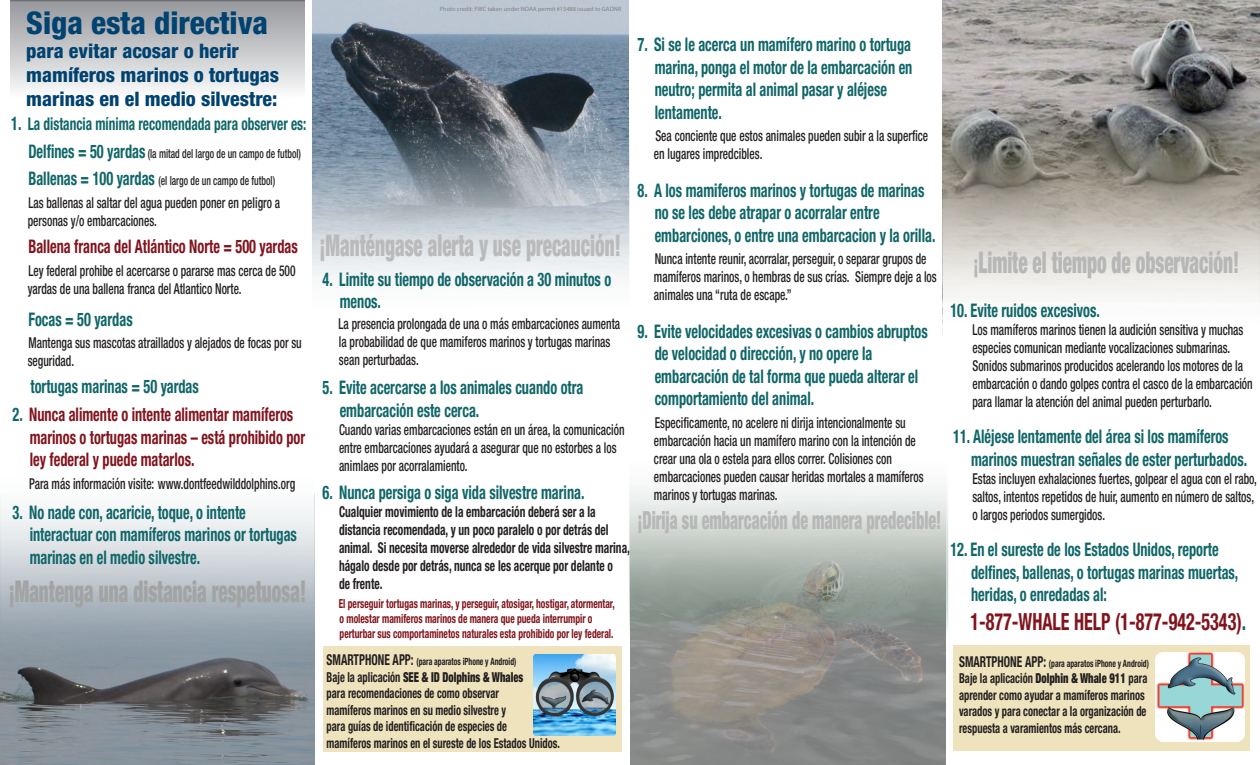
<style>
.page{position:relative;width:1260px;height:765px;background:#fff}
.page>*{position:absolute;margin:0;border:0;box-sizing:border-box;transform-origin:0 0}
.t1{font:800 condensed 31.25px "Helvetica Neue LT Std";color:#004270}
.t2{font:900 condensed 30px "Helvetica Neue LT Std";color:#a2a3a3;scale:.64 1}
.t3{font:900 condensed 30px "Helvetica Neue LT Std";color:#b7b7b7;scale:.64 1}
.t4{font:900 condensed 25px "Helvetica Neue LT Std";color:#b7b7b7;scale:.64 1}
.t5{font:700 condensed 23.75px "Helvetica Neue LT Std";color:#81141d;scale:.76 1}
.t6{font:800 condensed 20px/24px "Helvetica Neue LT Std";color:#004270}
.t7{font:700 condensed 18.75px/22.5px "Helvetica Neue LT Std";color:#106668;scale:.76 1}
.t8{font:700 condensed 18.75px/22.5px "Helvetica Neue LT Std";color:#81141d;scale:.76 1}
.t9{font:700 condensed 17.5px "Helvetica Neue LT Std";color:#106668;scale:.76 1}
.t10{font:500 condensed 15px/18px "Helvetica Neue LT Std";color:#231f20;scale:.76 1}
.t11{font:700 condensed 15px/18px "Helvetica Neue LT Std";color:#231f20;scale:.76 1}
.t12{font:700 condensed 13.75px/16.5px "Helvetica Neue LT Std";color:#231f20;scale:.76 1}
.t13{font:700 condensed 12.5px/15px "Helvetica Neue LT Std";color:#81141d;scale:.76 1}
.t14{font:500 condensed 12.5px "Helvetica Neue LT Std";color:#231f20;scale:.76 1}
.t15{font:700 condensed 10px "Helvetica Neue LT Std";color:#231f20;scale:.76 1}
.t16{font:6.25px "Myriad Pro";color:#808285}
.s1{font-size:18.75px}
.s2{font-weight:700;font-size:18.75px;color:#106668}
.s3{font-weight:900;font-size:30px;color:#bababa}
.s4{color:#106668}
.s5{font-size:15px}
.s6{font-weight:900}
.s7{font-size:25px}
</style>
<div class="page">
<svg style="left:629px;top:485px;width:319px;height:280px;background:#a5a8a4"></svg>
<svg style="left:0;top:493px;width:315px;height:272px;background:#a3abb1"></svg>
<svg style="left:312px;top:0;width:318px;height:280px;background:#919ca7"></svg>
<div style="left:953px;top:645px;width:297px;height:105px;background:#eee3bd"></div>
<div style="left:323px;top:646px;width:299px;height:106px;background:#eee3bd"></div>
<div style="left:11px;top:0;width:293px;height:98px;background:linear-gradient(to bottom,#95969a,#fafafb)"></div>
<svg style="left:942px;top:0;width:318px;height:335px"></svg>
<img style="left:534px;top:654px;width:81px;height:82px">
<img style="left:1155px;top:652px;width:90px;height:90px">
<p class="t16" style="left:440px;top:5px;width:183px">Photo credit: FWC taken under NOAA permit #15488 issued to GADNR</p>
<h1 class="t1" style="left:26px;top:3px;width:244px">Siga esta directiva</h1>
<h3 class="t6" style="left:26px;top:38px;width:254px">para evitar acosar o herir mamíferos marinos o tortugas marinas en el medio silvestre:</h3>
<p class="t9" style="left:11px;top:113px;width:390px"><span class="s1">1.</span> La distancia mínima recomendada para observer es:</p>
<p class="t14" style="left:28px;top:146px;width:360px"><span class="s2">Delÿnes = 50 yardas</span> (la mitad del largo de un campo de futbol)</p>
<p class="t14" style="left:28px;top:173px;width:326px"><span class="s2">Ballenas = 100 yardas</span> (el largo de un campo de futbol)</p>
<p class="t10" style="left:28px;top:193px;width:334px">Las ballenas al saltar del agua pueden poner en peligro a personas y/o embarcaciones.</p>
<p class="t8" style="left:28px;top:235px;width:781px">Ballena franca del Atlántico Norte = 500 yardas <span class="s3">¡Manténgase alerta y use precaución!</span></p>
<p class="t7" style="left:340px;top:268px;width:359px;text-indent:-17px">4. Limite su tiempo de observación a 30 minutos o menos.</p>
<p class="t10" style="left:339px;top:315px;width:372px">La presencia prolongada de una o más embarcaciones aumenta la probabilidad de que mamiferos marinos y tortugas marinas sean perturbadas.</p>
<p class="t7" style="left:340px;top:376px;width:322px;text-indent:-17px">5. Evite acercarse a los animales cuando otra embarcación este cerca.</p>
<p class="t10" style="left:339px;top:420px;width:377px">Cuando varias embarcaciones están en un área, la comunicación entre embarcaciones ayudará a asegurar que no estorbes a los animlaes por acorralamiento.</p>
<p class="t7" style="left:322px;top:481px;width:346px">6. Nunca persiga o siga vida silvestre marina.</p>
<p class="t11" style="left:339px;top:503px;width:384px">Cualquier movimiento de la embarcación deberá ser a la distancia recomendada, y un poco paralelo o por detrás del animal. Si necesita moverse alrededor de vida silvestre marina, hágalo desde por detrás, nunca se les acerque por delante o<br>de frente.</p>
<p class="t13" style="left:339px;top:596px;width:365px">El perseguir tortugas marinas, y perseguir, atosigar, hostigar, atormentar, o molestar mamiferos marinos de manera que pueda interrumpir o perturbar sus comportaminetos naturales esta prohibido por ley federal.</p>
<p class="t10" style="left:28px;top:261px;width:354px">Ley federal prohibe el acercarse o pararse mas cerca de 500 yardas de una ballena franca del Atlantico Norte.</p>
<p class="t7" style="left:28px;top:307px;width:139px">Focas = 50 yardas</p>
<p class="t10" style="left:28px;top:334px;width:362px">Mantenga sus mascotas atraillados y alejados de focas por su seguridad.</p>
<p class="t7" style="left:30px;top:375px;width:223px">tortugas marinas = 50 yardas</p>
<p class="t8" style="left:30px;top:403px;width:364px;text-indent:-17px"><span class="s4">2.</span> Nunca alimente o intente alimentar mamíferos marinos o tortugas marinas – está prohibido por ley federal y puede matarlos.</p>
<p class="t10" style="left:29px;top:474px;width:352px">Para más información visite: www.dontfeedwilddolphins.org</p>
<p class="t7" style="left:30px;top:501px;width:353px;text-indent:-17px">3. No nade con, acaricie, toque, o intente interactuar con mamíferos marinos or tortugas marinas en el medio silvestre.</p>
<h2 class="t2" style="left:9px;top:573px;width:466px">¡Mantenga una distancia respetuosa!</h2>
<p class="t15" style="left:327px;top:656px;width:251px"><span class="s5">SMARTPHONE APP:</span> (para aparatos iPhone y Android)</p>
<p class="t12" style="left:327px;top:668px;width:309px">Baje la aplicación <span class="s6">SEE &amp; ID Dolphins &amp; Whales<br></span>para recomendaciones de como observar<br>mamíferos marinos en su medio silvestre y<br>para guías de identiÿcación de especies de<br>mamíferos marinos en el sureste de los Estados Unidos.</p>
<p class="t7" style="left:655px;top:33px;width:341px;text-indent:-17px">7. Si se le acerca un mamífero marino o tortuga marina, ponga el motor de la embarcación en neutro; permita al animal pasar y aléjese lentamente.</p>
<p class="t10" style="left:654px;top:127px;width:362px">Sea conciente que estos animales pueden subir a la superÿce en lugares impredcibles.</p>
<p class="t7" style="left:655px;top:179px;width:371px;text-indent:-17px">8. A los mamiferos marinos y tortugas de marinas no se les debe atrapar o acorralar entre embarciones, o entre una embarcacion y la orilla.</p>
<p class="t10" style="left:654px;top:250px;width:374px">Nunca intente reunir, acorralar, perseguir, o separar grupos de mamíferos marinos, o hembras de sus crías. Siempre deje a los animales una “ruta de escape.”</p>
<p class="t7" style="left:655px;top:320px;width:361px;text-indent:-17px">9. Evite velocidades excesivas o cambios abruptos de velocidad o dirección, y no opere la embarcación de tal forma que pueda alterar el comportamiento del animal.</p>
<p class="t10" style="left:654px;top:413px;width:356px">Especiÿcamente, no acelere ni dirija intencionalmente su embarcación hacia un mamífero marino con la intención de crear una ola o estela para ellos correr. Colisiones con embarcaciones pueden causar heridas mortales a mamíferos marinos y tortugas marinas.</p>
<h3 class="t4" style="left:637px;top:505px;width:476px">¡Dirija su embarcación de manera predecible!</h3>
<h2 class="t3" style="left:974px;top:244px;width:416px"><span class="s7">¡</span>Limite el tiempo de observación!</h2>
<p class="t7" style="left:950px;top:299px;width:198px">10. Evite ruidos excesivos.</p>
<p class="t10" style="left:972px;top:321px;width:370px">Los mamíferos marinos tienen la audición sensitiva y muchas especies comunican mediante vocalizaciones submarinas.<br>Sonidos submarinos producidos acelerando los motores de la embarcación o dando golpes contra el casco de la embarcación para llamar la atención del animal pueden perturbarlo.</p>
<p class="t7" style="left:971px;top:425px;width:365px;text-indent:-18px">11. Aléjese lentamente del área si los mamíferos marinos muestran señales de ester perturbados.</p>
<p class="t10" style="left:972px;top:469px;width:376px">Estas incluyen exhalaciones fuertes, golpear el agua con el rabo, saltos, intentos repetidos de huir, aumento en número de saltos, o largos periodos sumergidos.</p>
<p class="t7" style="left:971px;top:538px;width:353px;text-indent:-21px">12. En el sureste de los Estados Unidos, reporte delÿnes, ballenas, o tortugas marinas muertas, heridas, o enredadas al:</p>
<h3 class="t5" style="left:970px;top:607px;width:364px">1-877-WHALE HELP (1-877-942-5343)<span class="s4">.</span></h3>
<p class="t15" style="left:959px;top:657px;width:251px"><span class="s5">SMARTPHONE APP:</span> (para aparatos iPhone y Android)</p>
<p class="t12" style="left:959px;top:670px;width:249px">Baje la aplicación <span class="s6">Dolphin &amp; Whale 911</span> para aprender como ayudar a mamíferos marinos varados y para conectar a la organización de respuesta a varamientos más cercana.</p>
</div>
